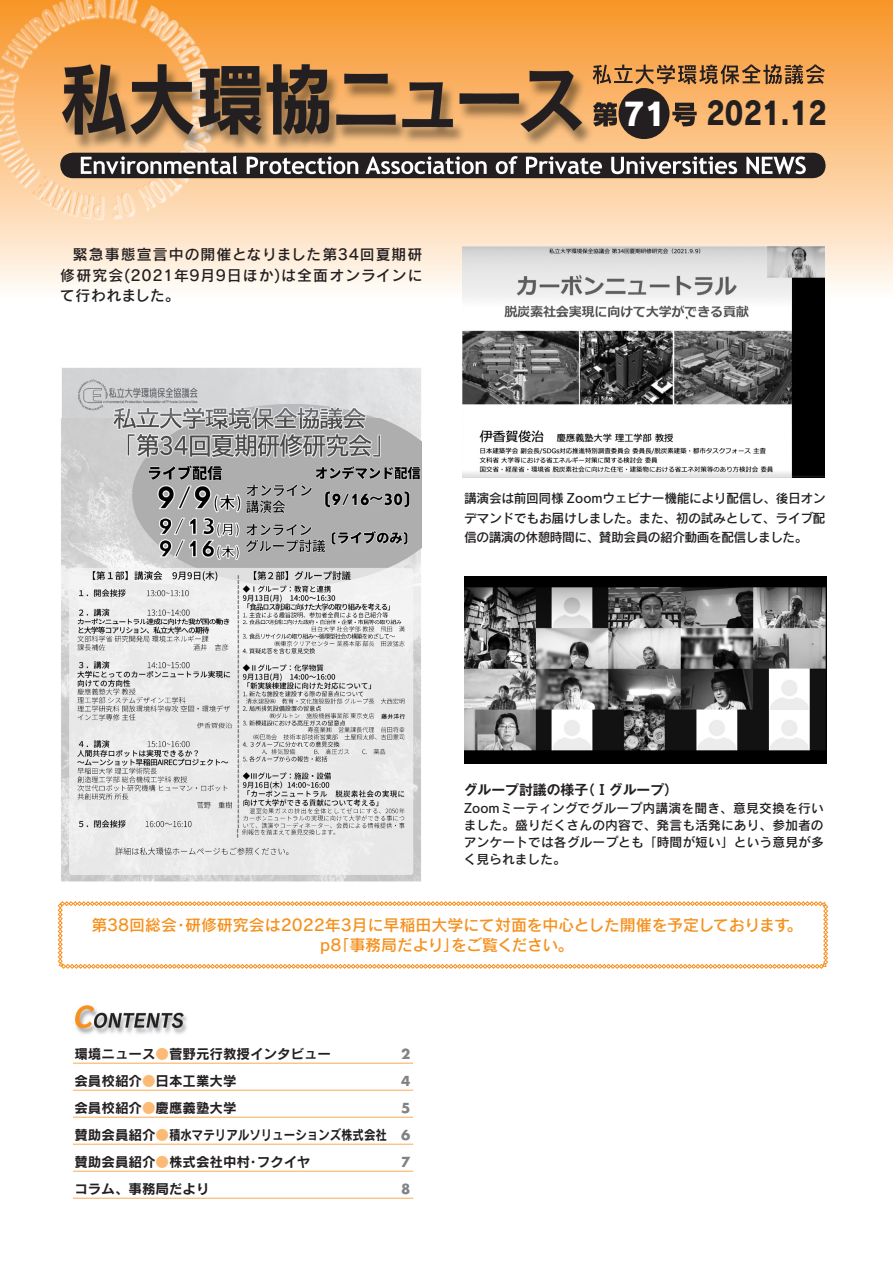
<style>
.page{position:relative;width:893px;height:1263px;background:#fff}
.page>*{position:absolute;margin:0;border:0;box-sizing:border-box;transform-origin:0 0}
.t1{font:31.2px "Rodin Pro EB";color:#231f20;scale:.86 1}
.t2{font:31.2px "Rodin Pro EB";color:#fff}
.t3{font:15.9px "Rodin Pro DB";color:#f6911e}
.t4{font:15.9px "Rodin Pro DB";letter-spacing:-.035em;color:#f6911e}
.t5{font:14.85px/20.2px "Rodin Pro DB";letter-spacing:.04em;color:#231f20;text-align:justify}
.t6{font:700 13.8px "Gothic MB101 Pro De";color:#231f20}
.t7{font:13.5px "Rodin Pro B";color:#231f20}
.t8{font:700 13.5px "Futura";color:#808285}
.t9{font:12.75px/17px "Rodin Pro DB";letter-spacing:-.01em;color:#231f20;text-align:justify}
.s1{color:#fcba74}
</style>
<div class="page">
<img style="left:0;top:0;width:893px;height:417px">
<div style="left:618px;top:88px;width:52px;height:51px;background:#231f20;border-radius:50%"></div>
<svg style="left:593px;top:64px;width:232px;height:21px;background:#ac7945"></svg>
<div style="left:60px;top:153px;width:766px;height:25px;background:#231f20;border-radius:13px"></div>
<svg style="left:81px;top:156px;width:725px;height:18px"></svg>
<svg style="left:593px;top:102px;width:24px;height:24px"></svg>
<svg style="left:672px;top:103px;width:25px;height:23px"></svg>
<hr style="left:73px;top:1063px;width:340px;height:1px;background:#faaf5f">
<hr style="left:73px;top:1090px;width:340px;height:1px;background:#faaf5f">
<hr style="left:73px;top:1117px;width:340px;height:1px;background:#faaf5f">
<hr style="left:73px;top:1144px;width:340px;height:1px;background:#faaf5f">
<hr style="left:73px;top:1171px;width:340px;height:1px;background:#faaf5f">
<hr style="left:73px;top:1198px;width:340px;height:1px;background:#faaf5f">
<img style="left:74px;top:1005px;width:113px;height:29px">
<svg style="left:58px;top:901px;width:770px;height:68px"></svg>
<img style="left:464px;top:576px;width:363px;height:188px">
<img style="left:463px;top:247px;width:361px;height:230px">
<img style="left:59px;top:365px;width:363px;height:516px">
<p class="t5" style="left:60px;top:244px;width:364px;text-indent:13px">緊急事態宣言中の開催となりました第34回夏期研修研究会(2021年9月9日ほか)は全面オンラインにて行われました。</p>
<h1 class="t2" style="left:623px;top:92px;width:45px">71</h1>
<h1 class="t1" style="left:706px;top:91px;width:142px">2021.12</h1>
<p class="t9" style="left:464px;top:488px;width:363px;line-height:19.2px">講演会は前回同様 Zoomウェビナー機能により配信し、後日オンデマンドでもお届けしました。また、初の試みとして、ライブ配信の講演の休憩時間に、賛助会員の紹介動画を配信しました。</p>
<p class="t6" style="left:464px;top:778px;width:126px">グループ討議の様子</p>
<p class="t9" style="left:464px;top:799px;width:362px">Zoomミーティングでグループ内講演を聞き、意見交換を行いました。盛りだくさんの内容で、発言も活発にあり、参加者のアンケートでは各グループとも「時間が短い」という意見が多く見られました。</p>
<p class="t6" style="left:581px;top:778px;width:98px">（Ⅰグループ(</p>
<p class="t3" style="left:91px;top:914px;width:87px">第38回総会</p>
<p class="t3" style="left:185px;top:914px;width:607px">研修研究会は2022年3月に早稲田大学にて対面を中心とした開催を予定しております</p>
<p class="t3" style="left:173px;top:914px;width:17px">・</p>
<p class="t3" style="left:787px;top:914px;width:17px">。</p>
<p class="t4" style="left:451px;top:935px;width:124px">をご覧ください。</p>
<p class="t3" style="left:320px;top:935px;width:140px">p 「8 事務局だより」</p>
<p class="t7" style="left:74px;top:1045px;width:258px">環境ニュース<span class="s1">●</span>菅野元行教授インタビュー</p>
<p class="t8" style="left:401px;top:1045px;width:11px">2</p>
<p class="t7" style="left:74px;top:1072px;width:163px">会員校紹介<span class="s1">●</span>日本工業大学</p>
<p class="t8" style="left:401px;top:1072px;width:11px">4</p>
<p class="t7" style="left:74px;top:1099px;width:163px">会員校紹介<span class="s1">●</span>慶應義塾大学</p>
<p class="t8" style="left:401px;top:1099px;width:11px">5</p>
<p class="t7" style="left:74px;top:1126px;width:314px">賛助会員紹介<span class="s1">●</span>積水マテリアルソリューションズ株式会社</p>
<p class="t8" style="left:401px;top:1126px;width:11px">6</p>
<p class="t7" style="left:257px;top:1153px;width:55px">フクイヤ</p>
<p class="t7" style="left:74px;top:1153px;width:177px">賛助会員紹介<span class="s1">●</span>株式会社中村</p>
<p class="t7" style="left:247px;top:1153px;width:15px">・</p>
<p class="t8" style="left:401px;top:1153px;width:11px">7</p>
<p class="t7" style="left:74px;top:1180px;width:136px">コラム、事務局だより</p>
<p class="t8" style="left:401px;top:1180px;width:11px">8</p>
</div>
